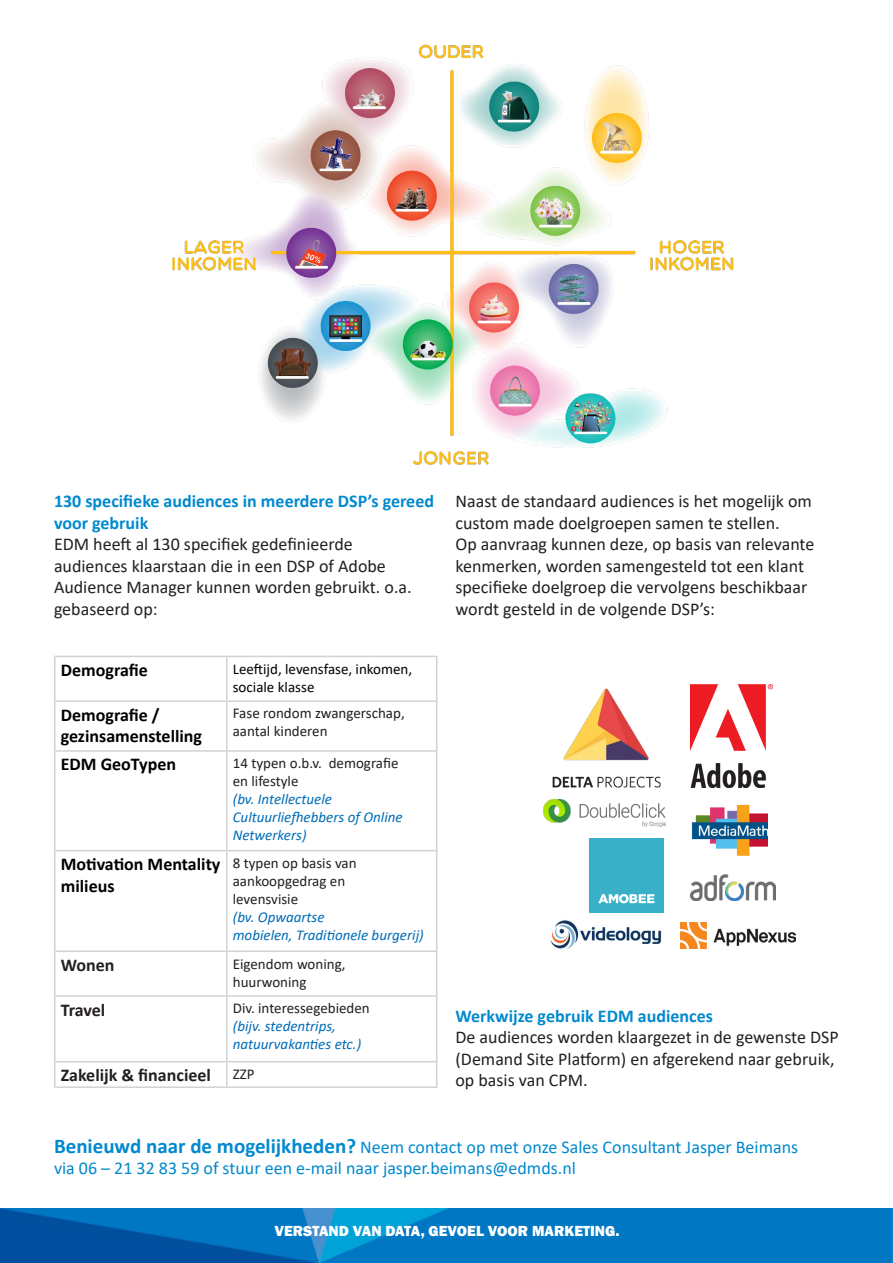
<style>
.page{position:relative;width:893px;height:1263px;background:#fff}
.page>*{position:absolute;margin:0;border:0;box-sizing:border-box;transform-origin:0 0}
.t1{font:18px/21.6px "Calibri";color:#231f20}
.t2{font:18px/21.6px "Calibri";color:#0089cf}
.t3{font:700 18px/21.6px "Calibri";color:#0089cf}
.t4{font:700 18px/21.6px "Calibri";color:#000001}
.t5{font:700 18px "Calibri";color:#231f20}
.t6{font:italic 15px/18px "Calibri";color:#006cb7}
.t7{font:15px/18px "Calibri";color:#231f20}
.t8{font:15px/18px "Calibri";color:#000001}
.t9{font:800 15px "Franklin Gothic";color:#fff}
.s1{font-style:normal;color:#231f20}
.s2{font-weight:700;font-size:21px}
</style>
<div class="page">
<img style="left:0;top:1209px;width:893px;height:54px">
<img style="left:172px;top:44px;width:562px;height:421px">
<hr style="left:54px;top:656px;width:173px;height:1px;background:#d1d2d4">
<hr style="left:54px;top:657px;width:2px;height:43px;background:#d1d2d4">
<hr style="left:227px;top:656px;width:210px;height:1px;background:#d1d2d4">
<hr style="left:226px;top:657px;width:2px;height:43px;background:#d1d2d4">
<hr style="left:436px;top:657px;width:1px;height:43px;background:#d1d2d4">
<hr style="left:54px;top:700px;width:173px;height:2px;background:#d1d2d4">
<hr style="left:54px;top:702px;width:2px;height:48px;background:#d1d2d4">
<hr style="left:227px;top:700px;width:210px;height:2px;background:#d1d2d4">
<hr style="left:226px;top:702px;width:2px;height:48px;background:#d1d2d4">
<hr style="left:436px;top:702px;width:1px;height:48px;background:#d1d2d4">
<hr style="left:54px;top:750px;width:173px;height:2px;background:#d1d2d4">
<hr style="left:54px;top:752px;width:2px;height:98px;background:#d1d2d4">
<hr style="left:227px;top:750px;width:210px;height:2px;background:#d1d2d4">
<hr style="left:226px;top:752px;width:2px;height:98px;background:#d1d2d4">
<hr style="left:436px;top:752px;width:1px;height:98px;background:#d1d2d4">
<hr style="left:54px;top:850px;width:173px;height:1px;background:#d1d2d4">
<hr style="left:54px;top:851px;width:2px;height:99px;background:#d1d2d4">
<hr style="left:227px;top:850px;width:210px;height:1px;background:#d1d2d4">
<hr style="left:226px;top:851px;width:2px;height:99px;background:#d1d2d4">
<hr style="left:436px;top:851px;width:1px;height:99px;background:#d1d2d4">
<hr style="left:54px;top:950px;width:173px;height:2px;background:#d1d2d4">
<hr style="left:54px;top:952px;width:2px;height:43px;background:#d1d2d4">
<hr style="left:227px;top:950px;width:210px;height:2px;background:#d1d2d4">
<hr style="left:226px;top:952px;width:2px;height:43px;background:#d1d2d4">
<hr style="left:436px;top:952px;width:1px;height:43px;background:#d1d2d4">
<hr style="left:54px;top:995px;width:173px;height:2px;background:#d1d2d4">
<hr style="left:54px;top:997px;width:2px;height:64px;background:#d1d2d4">
<hr style="left:227px;top:995px;width:210px;height:2px;background:#d1d2d4">
<hr style="left:226px;top:997px;width:2px;height:64px;background:#d1d2d4">
<hr style="left:436px;top:997px;width:1px;height:64px;background:#d1d2d4">
<hr style="left:54px;top:1061px;width:173px;height:1px;background:#d1d2d4">
<hr style="left:54px;top:1062px;width:2px;height:24px;background:#d1d2d4">
<hr style="left:227px;top:1061px;width:210px;height:1px;background:#d1d2d4">
<hr style="left:226px;top:1062px;width:2px;height:24px;background:#d1d2d4">
<svg style="left:436px;top:1062px;width:1px;height:24px"></svg>
<hr style="left:54px;top:1086px;width:173px;height:2px;background:#d1d2d4">
<hr style="left:227px;top:1086px;width:210px;height:2px;background:#d1d2d4">
<img style="left:552px;top:688px;width:109px;height:100px">
<img style="left:690px;top:684px;width:82px;height:103px">
<img style="left:543px;top:800px;width:122px;height:26px">
<img style="left:690px;top:874px;width:85px;height:26px">
<img style="left:681px;top:922px;width:114px;height:27px">
<img style="left:550px;top:920px;width:112px;height:29px">
<img style="left:691px;top:804px;width:77px;height:52px">
<div style="left:589px;top:838px;width:75px;height:75px;background:#38b1c8"></div>
<svg style="left:598px;top:894px;width:56px;height:9px"></svg>
<p class="t3" style="left:54px;top:490px;width:382px">130 specifieke audiences in meerdere DSP’s gereed voor gebruik</p>
<p class="t1" style="left:54px;top:533px;width:359px">EDM heeft al 130 specifiek gedefinieerde audiences klaarstaan die in een DSP of Adobe Audience Manager kunnen worden gebruikt. o.a. gebaseerd op:</p>
<p class="t4" style="left:61px;top:659px;width:89px">Demografie</p>
<p class="t8" style="left:233px;top:659px;width:181px">Leeftijd, levensfase, inkomen, sociale klasse</p>
<p class="t4" style="left:61px;top:704px;width:143px">Demografie / gezinsamenstelling</p>
<p class="t7" style="left:233px;top:704px;width:173px">Fase rondom zwangerschap, aantal kinderen</p>
<p class="t4" style="left:61px;top:753px;width:117px">EDM GeoTypen</p>
<p class="t6" style="left:233px;top:753px;width:171px"><span class="s1">14 typen o.b.v. demografie en lifestyle<br></span>(bv. Intellectuele<br>Cultuurliefhebbers of Online<br>Netwerkers)</p>
<p class="t4" style="left:61px;top:853px;width:161px">Motivation Mentality milieus</p>
<p class="t7" style="left:233px;top:853px;width:125px">8 typen op basis van aankoopgedrag en levensvisie</p>
<p class="t6" style="left:233px;top:907px;width:93px">(bv. Opwaartse</p>
<p class="t6" style="left:233px;top:925px;width:193px">mobielen, Traditionele burgerij)</p>
<p class="t5" style="left:61px;top:952px;width:55px">Wonen</p>
<p class="t7" style="left:233px;top:954px;width:114px">Eigendom woning, huurwoning</p>
<p class="t5" style="left:61px;top:997px;width:46px">Travel</p>
<p class="t6" style="left:233px;top:999px;width:139px"><span class="s1">Div. interessegebieden </span>(bijv. stedentrips, natuurvakanties etc.)</p>
<p class="t5" style="left:61px;top:1062px;width:152px">Zakelijk &amp; financieel</p>
<p class="t7" style="left:233px;top:1064px;width:23px">ZZP</p>
<p class="t1" style="left:455px;top:490px;width:360px">Naast de standaard audiences is het mogelijk om custom made doelgroepen samen te stellen.<br>Op aanvraag kunnen deze, op basis van relevante kenmerken, worden samengesteld tot een klant specifieke doelgroep die vervolgens beschikbaar wordt gesteld in de volgende DSP’s:</p>
<p class="t3" style="left:455px;top:1004px;width:259px">Werkwijze gebruik EDM audiences</p>
<p class="t1" style="left:455px;top:1026px;width:385px">De audiences worden klaargezet in de gewenste DSP (Demand Site Platform) en afgerekend naar gebruik, op basis van CPM.</p>
<p class="t2" style="left:54px;top:1135px;width:746px"><span class="s2">Benieuwd naar de mogelijkheden?</span> Neem contact op met onze Sales Consultant Jasper Beimans via 06 – 21 32 83 59 of stuur een e-mail naar jasper.beimans@edmds.nl</p>
<p class="t9" style="left:275px;top:1221px;width:347px">VERSTAND VAN DATA, GEVOEL VOOR MARKETING.</p>
</div>
